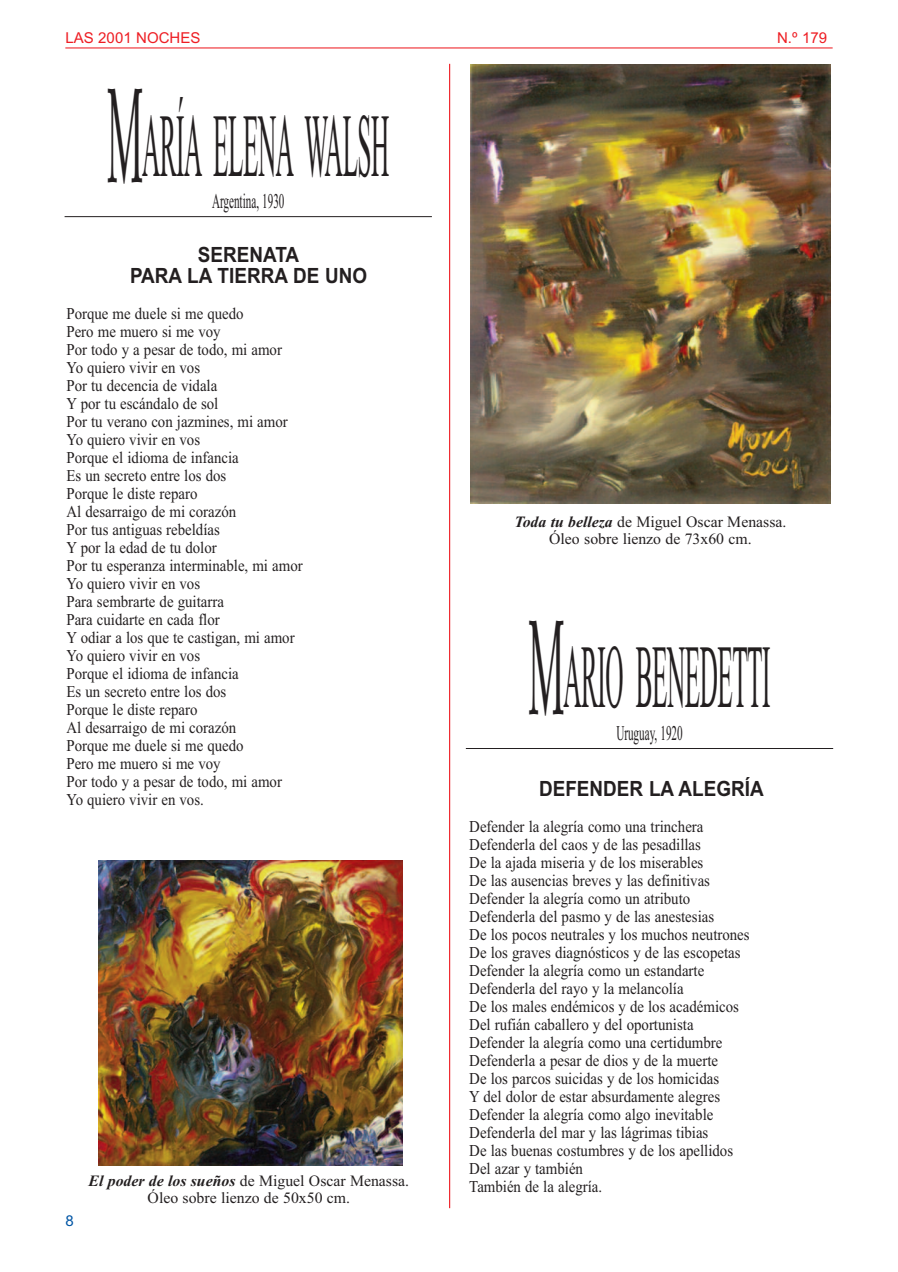
<style>
.page{position:relative;width:898px;height:1272px;background:#fff}
.page>*{position:absolute;margin:0;border:0;box-sizing:border-box;transform-origin:0 0}
.t1{font:90px "Times New Roman";letter-spacing:-.02em;color:#231f20;scale:.28 1}
.t2{font:700 21px/21px "Arial";color:#231f20;text-align:center;scale:.9 1}
.t3{font:21px "Times New Roman";color:#231f20;scale:.53 1}
.t4{font:16.5px/18px "Times New Roman";color:#231f20;scale:.9 1}
.t5{font:15.75px/17px "Times New Roman";color:#231f20;text-align:center}
.t6{font:15px "Arial";color:#ee1d23}
.t7{font:15px "Arial";color:#0155a5}
.s1{font-family:"Book Antiqua";font-size:135px}
.s2{font-weight:700;font-style:italic}
</style>
<div class="page">
<hr style="left:65px;top:47px;width:767px;height:1px;background:#ee1d23">
<hr style="left:449px;top:64px;width:1px;height:1144px;background:#ee1d23">
<hr style="left:65px;top:216px;width:367px;height:1px;background:#231f20">
<hr style="left:465px;top:748px;width:367px;height:1px;background:#231f20">
<img style="left:470px;top:65px;width:359px;height:438px">
<img style="left:98px;top:860px;width:304px;height:305px">
<p class="t6" style="left:65px;top:29px;width:137px">LAS 2001 NOCHES</p>
<p class="t6" style="left:776px;top:29px;width:52px">N.º 179</p>
<h1 class="t1" style="left:107px;top:92px;width:1008px"><span class="s1">M</span>ARÍA ELENA WALSH</h1>
<p class="t3" style="left:212px;top:188px;width:138px">Argentina, 1930</p>
<p class="t2" style="left:130px;top:244px;width:265px">SERENATA<br>PARA LA TIERRA DE UNO</p>
<p class="t4" style="left:66px;top:304px;width:264px">Porque me duele si me quedo<br>Pero me muero si me voy<br>Por todo y a pesar de todo, mi amor<br>Yo quiero vivir en vos<br>Por tu decencia de vidala<br>Y por tu escándalo de sol<br>Por tu verano con jazmines, mi amor<br>Yo quiero vivir en vos<br>Porque el idioma de infancia<br>Es un secreto entre los dos<br>Porque le diste reparo<br>Al desarraigo de mi corazón<br>Por tus antiguas rebeldías<br>Y por la edad de tu dolor<br>Por tu esperanza interminable, mi amor<br>Yo quiero vivir en vos<br>Para sembrarte de guitarra<br>Para cuidarte en cada flor<br>Y odiar a los que te castigan, mi amor<br>Yo quiero vivir en vos<br>Porque el idioma de infancia<br>Es un secreto entre los dos<br>Porque le diste reparo<br>Al desarraigo de mi corazón<br>Porque me duele si me quedo<br>Pero me muero si me voy<br>Por todo y a pesar de todo, mi amor<br>Yo quiero vivir en vos.</p>
<p class="t7" style="left:65px;top:1212px;width:10px">8</p>
<p class="t5" style="left:88px;top:1172px;width:322px"><span class="s2">El poder de los sueños</span> de Miguel Oscar Menassa.<br>Óleo sobre lienzo de 50x50 cm.</p>
<p class="t5" style="left:514px;top:513px;width:273px"><span class="s2">Toda tu belleza</span> de Miguel Oscar Menassa.<br>Óleo sobre lienzo de 73x60 cm.</p>
<h1 class="t1" style="left:528px;top:623px;width:866px"><span class="s1">M</span>ARIO BENEDETTI</h1>
<p class="t3" style="left:616px;top:720px;width:127px">Uruguay, 1920</p>
<p class="t2" style="left:539px;top:778px;width:251px">DEFENDER LA ALEGRÍA</p>
<p class="t4" style="left:469px;top:817px;width:313px">Defender la alegría como una trinchera Defenderla del caos y de las pesadillas<br>De la ajada miseria y de los miserables<br>De las ausencias breves y las definitivas Defender la alegría como un atributo Defenderla del pasmo y de las anestesias<br>De los pocos neutrales y los muchos neutrones De los graves diagnósticos y de las escopetas Defender la alegría como un estandarte Defenderla del rayo y la melancolía<br>De los males endémicos y de los académicos Del rufián caballero y del oportunista Defender la alegría como una certidumbre Defenderla a pesar de dios y de la muerte<br>De los parcos suicidas y de los homicidas<br>Y del dolor de estar absurdamente alegres Defender la alegría como algo inevitable Defenderla del mar y las lágrimas tibias<br>De las buenas costumbres y de los apellidos Del azar y también<br>También de la alegría.</p>
</div>
